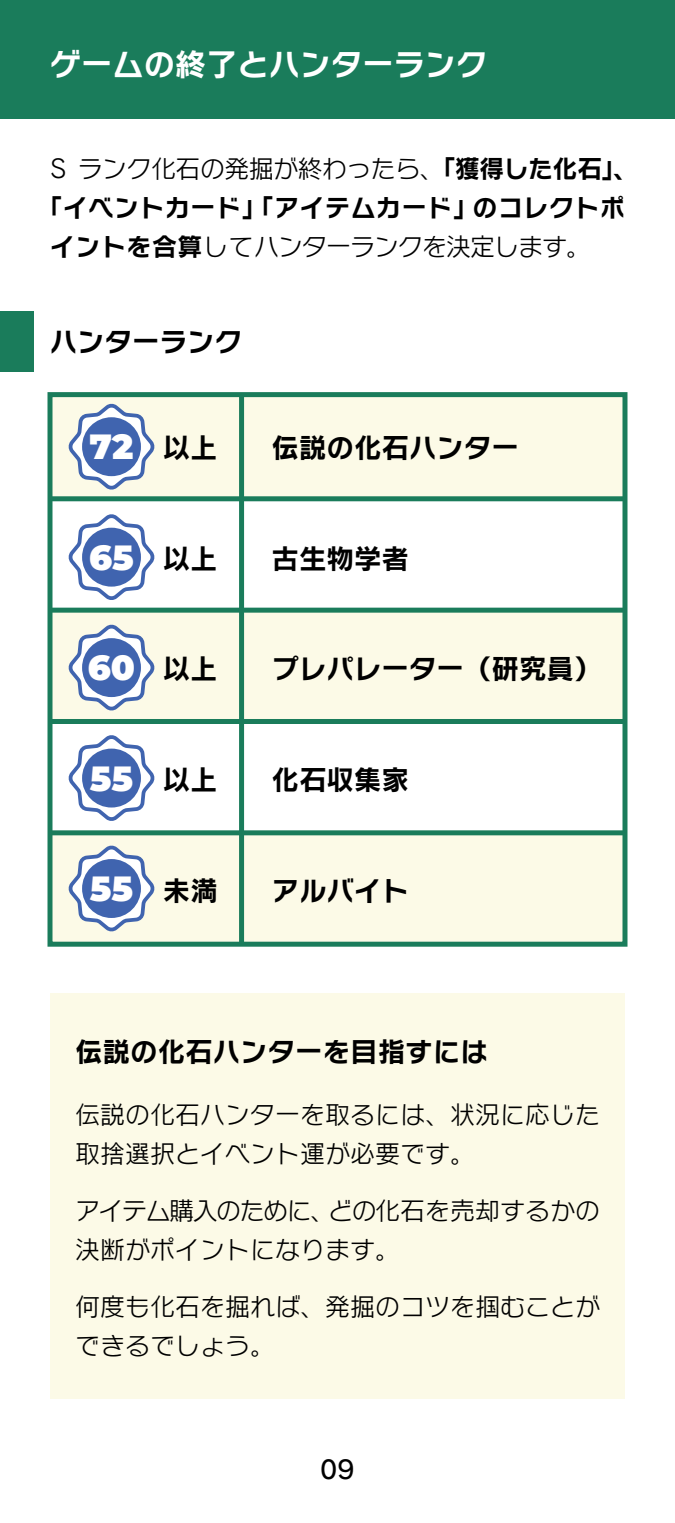
<style>
.page{position:relative;width:675px;height:1523px;background:#fff}
.page>*{position:absolute;margin:0;border:0;box-sizing:border-box;transform-origin:0 0}
.t1{font:900 35px "Montserrat";color:#fff}
.t2{font:31.25px "Rodin NTLG Pro B";color:#fff}
.t3{font:27.5px "Rodin NTLG Pro B";color:#000}
.t4{font:25px/38.8px "Rodin NTLG Pro M";color:#000}
.t5{font:25px "Rodin NTLG Pro M";letter-spacing:-.025em;color:#000}
.t6{font:25px "Rodin NTLG Pro B";letter-spacing:.02em;color:#000}
.t7{font:25px "Rodin NTLG Pro M";letter-spacing:-.04em;color:#000}
.t8{font:25px "Rodin NTLG Pro DB";color:#000}
.s1{font-family:"Rodin NTLG Pro B"}
</style>
<div class="page">
<div style="left:0;top:0;width:675px;height:118px;background:#1a7c5b"></div>
<div style="left:50px;top:993px;width:575px;height:405px;background:#fcfae7"></div>
<div style="left:50px;top:394px;width:575px;height:105px;background:#fcfae7"></div>
<div style="left:50px;top:610px;width:575px;height:111px;background:#fcfae7"></div>
<div style="left:50px;top:832px;width:575px;height:112px;background:#fcfae7"></div>
<div style="left:48px;top:392px;width:580px;height:554px;border:5px solid #1a7c5b"></div>
<div style="left:239px;top:394px;width:5px;height:550px;background:#1a7c5b"></div>
<div style="left:50px;top:496px;width:576px;height:5px;background:#1a7c5b"></div>
<div style="left:50px;top:607px;width:576px;height:5px;background:#1a7c5b"></div>
<div style="left:50px;top:719px;width:576px;height:5px;background:#1a7c5b"></div>
<div style="left:50px;top:830px;width:576px;height:5px;background:#1a7c5b"></div>
<svg style="left:68px;top:403px;width:87px;height:87px"></svg>
<div style="left:82px;top:417px;width:59px;height:59px;background:#4064af;border-radius:50%"></div>
<svg style="left:68px;top:514px;width:87px;height:86px"></svg>
<div style="left:82px;top:527px;width:59px;height:59px;background:#4064af;border-radius:50%"></div>
<svg style="left:68px;top:624px;width:87px;height:87px"></svg>
<div style="left:82px;top:638px;width:59px;height:59px;background:#4064af;border-radius:50%"></div>
<svg style="left:68px;top:735px;width:87px;height:86px"></svg>
<div style="left:82px;top:748px;width:59px;height:59px;background:#4064af;border-radius:50%"></div>
<svg style="left:68px;top:845px;width:87px;height:87px"></svg>
<div style="left:82px;top:859px;width:59px;height:58px;background:#4064af;border-radius:50%"></div>
<div style="left:0;top:311px;width:34px;height:61px;background:#1a7c5b"></div>
<p class="t2" style="left:50px;top:44px;width:439px">ゲームの終了とハンターランク</p>
<p class="t5" style="left:50px;top:153px;width:589px">S ランク化石の発掘が終わったら、<span class="s1">「獲得した化石」、</span></p>
<p class="t6" style="left:38px;top:191px;width:589px">「イベントカード」「アイテムカード」のコレクトポ</p>
<p class="t7" style="left:50px;top:230px;width:542px"><span class="s1">イントを合算</span>してハンターランクを決定します。</p>
<p class="t3" style="left:50px;top:323px;width:194px">ハンターランク</p>
<h1 class="t1" style="left:90px;top:420px;width:45px">72</h1>
<p class="t3" style="left:163px;top:429px;width:56px">以上</p>
<p class="t3" style="left:272px;top:429px;width:249px">伝説の化石ハンター</p>
<h1 class="t1" style="left:89px;top:531px;width:46px">65</h1>
<p class="t3" style="left:163px;top:540px;width:56px">以上</p>
<p class="t3" style="left:272px;top:540px;width:139px">古生物学者</p>
<h1 class="t1" style="left:88px;top:641px;width:49px">60</h1>
<p class="t3" style="left:163px;top:650px;width:56px">以上</p>
<p class="t3" style="left:272px;top:650px;width:331px">プレパレーター（研究員）</p>
<h1 class="t1" style="left:90px;top:751px;width:45px">55</h1>
<p class="t3" style="left:163px;top:761px;width:56px">以上</p>
<p class="t3" style="left:272px;top:761px;width:139px">化石収集家</p>
<h1 class="t1" style="left:90px;top:862px;width:45px">55</h1>
<p class="t3" style="left:163px;top:871px;width:56px">未満</p>
<p class="t3" style="left:272px;top:871px;width:139px">アルバイト</p>
<p class="t3" style="left:75px;top:1033px;width:414px">伝説の化石ハンターを目指すには</p>
<p class="t4" style="left:75px;top:1093px;width:527px">伝説の化石ハンターを取るには、状況に応じた取捨選択とイベント運が必要です。</p>
<p class="t4" style="left:75px;top:1190px;width:526px">アイテム購入のために、どの化石を売却するかの決断がポイントになります。</p>
<p class="t4" style="left:75px;top:1286px;width:527px">何度も化石を掘れば、発掘のコツを掴むことができるでしょう。</p>
<p class="t8" style="left:320px;top:1452px;width:36px">09</p>
</div>
